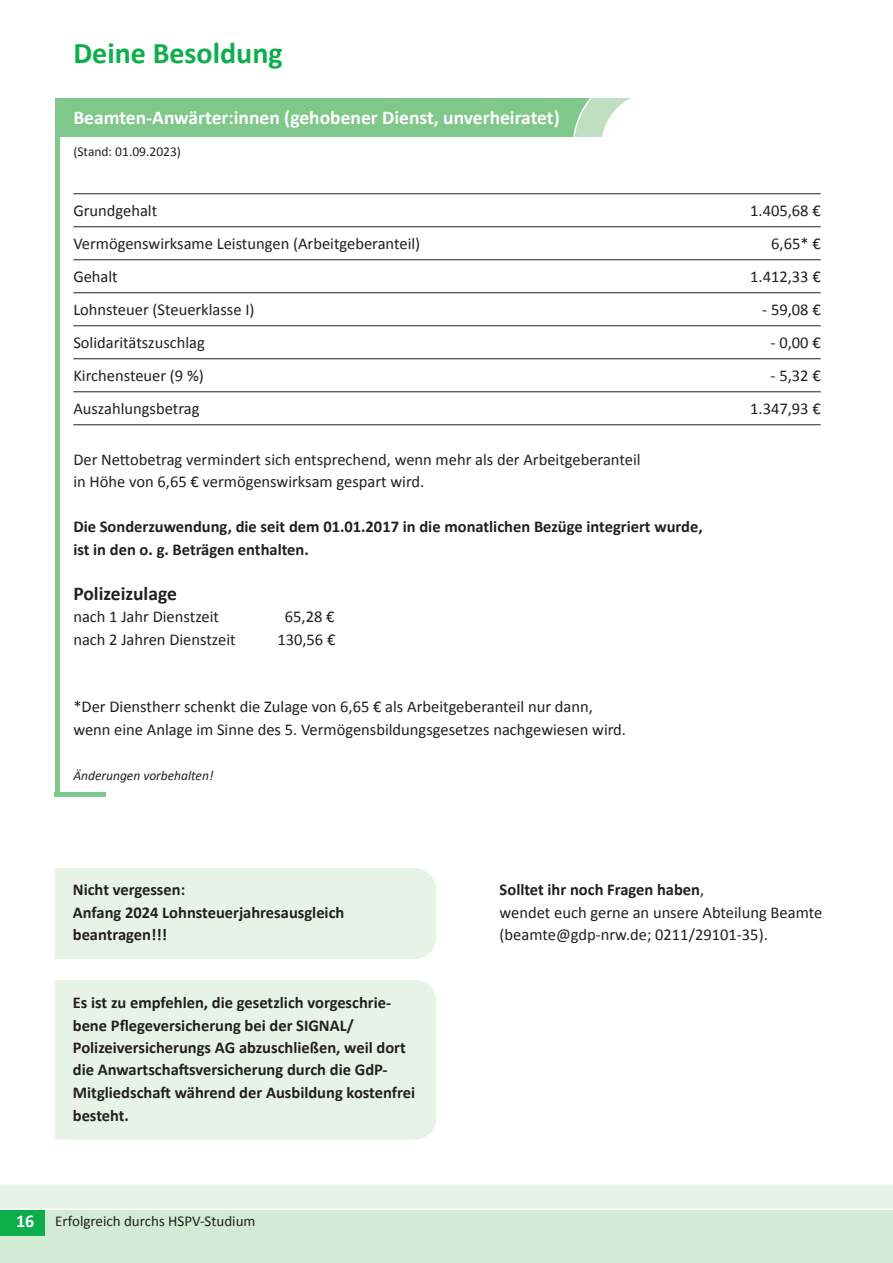
<style>
.page{position:relative;width:893px;height:1263px;background:#fff}
.page>*{position:absolute;margin:0;border:0;box-sizing:border-box;transform-origin:0 0}
.t1{font:700 30px "Calibri";color:#0cae4c}
.t2{font:700 19.5px "Calibri";color:#fff}
.t3{font:700 19.5px "Calibri";color:#231f20}
.t4{font:700 18px "Calibri";color:#fff}
.t5{font:16.5px "Calibri";color:#231f20}
.t6{font:700 16.5px/22.5px "Calibri";color:#231f20}
.t7{font:15px "Calibri";color:#231f20}
.t8{font:italic 13.5px "Calibri";color:#231f20}
.t9{font:13.5px "Calibri";color:#231f20}
.s1{font-weight:400}
</style>
<div class="page">
<div style="left:55px;top:868px;width:381px;height:91px;background:#e7f3e7"></div>
<div style="left:55px;top:980px;width:381px;height:160px;background:#e7f3e7"></div>
<div style="left:55px;top:98px;width:579px;height:38px;background:#80c78b"></div>
<svg style="left:573px;top:98px;width:61px;height:38px;background:#d1e9d2"></svg>
<hr style="left:55px;top:123px;width:4px;height:672px;background:#80c78b">
<div style="left:55px;top:792px;width:51px;height:5px;background:#80c78b"></div>
<svg style="left:0;top:1184px;width:893px;height:79px;background:#daedda"></svg>
<div style="left:0;top:1210px;width:44px;height:25px;background:#0cae4c"></div>
<hr style="left:73px;top:193px;width:748px;height:1px;background:#231f20">
<hr style="left:73px;top:226px;width:748px;height:1px;background:#231f20">
<hr style="left:73px;top:259px;width:748px;height:1px;background:#231f20">
<hr style="left:73px;top:292px;width:748px;height:1px;background:#231f20">
<hr style="left:73px;top:325px;width:748px;height:1px;background:#231f20">
<hr style="left:73px;top:358px;width:748px;height:1px;background:#231f20">
<hr style="left:73px;top:391px;width:748px;height:1px;background:#231f20">
<hr style="left:73px;top:424px;width:748px;height:1px;background:#231f20">
<p class="t1" style="left:73px;top:32px;width:211px">Deine Besoldung</p>
<p class="t2" style="left:73px;top:104px;width:488px">Beamten-Anwärter:innen (gehobener Dienst, unverheiratet)</p>
<p class="t9" style="left:73px;top:142px;width:109px">(Stand: 01.09.2023)</p>
<p class="t5" style="left:73px;top:199px;width:85px">Grundgehalt</p>
<p class="t5" style="left:750px;top:199px;width:72px">1.405,68 €</p>
<p class="t5" style="left:73px;top:232px;width:348px">Vermögenswirksame Leistungen (Arbeitgeberanteil)</p>
<p class="t5" style="left:771px;top:232px;width:51px">6,65* €</p>
<p class="t5" style="left:750px;top:265px;width:72px">1.412,33 €</p>
<p class="t5" style="left:73px;top:298px;width:183px">Lohnsteuer (Steuerklasse I)</p>
<p class="t5" style="left:762px;top:298px;width:60px">- 59,08 €</p>
<p class="t5" style="left:73px;top:331px;width:133px">Solidaritätszuschlag</p>
<p class="t5" style="left:771px;top:331px;width:52px">- 0,00 €</p>
<p class="t5" style="left:73px;top:364px;width:132px">Kirchensteuer (9 %)</p>
<p class="t5" style="left:771px;top:364px;width:52px">- 5,32 €</p>
<p class="t5" style="left:73px;top:397px;width:128px">Auszahlungsbetrag</p>
<p class="t5" style="left:750px;top:397px;width:72px">1.347,93 €</p>
<p class="t5" style="left:73px;top:448px;width:569px">Der Nettobetrag vermindert sich entsprechend, wenn mehr als der Arbeitgeberanteil</p>
<p class="t5" style="left:73px;top:470px;width:352px">in Höhe von 6,65 € vermögenswirksam gespart wird.</p>
<p class="t6" style="left:73px;top:515px;width:631px">Die Sonderzuwendung, die seit dem 01.01.2017 in die monatlichen Bezüge integriert wurde,</p>
<p class="t6" style="left:73px;top:537px;width:237px">ist in den o. g. Beträgen enthalten.</p>
<p class="t3" style="left:73px;top:579px;width:105px">Polizeizulage</p>
<p class="t5" style="left:73px;top:605px;width:147px">nach 1 Jahr Dienstzeit</p>
<p class="t5" style="left:285px;top:605px;width:51px">65,28 €</p>
<p class="t5" style="left:73px;top:628px;width:164px">nach 2 Jahren Dienstzeit</p>
<p class="t5" style="left:277px;top:628px;width:60px">130,56 €</p>
<p class="t5" style="left:73px;top:695px;width:521px">*Der Dienstherr schenkt die Zulage von 6,65 € als Arbeitgeberanteil nur dann,</p>
<p class="t5" style="left:73px;top:718px;width:554px">wenn eine Anlage im Sinne des 5. Vermögensbildungsgesetzes nachgewiesen wird.</p>
<p class="t8" style="left:73px;top:766px;width:142px">Änderungen vorbehalten!</p>
<p class="t6" style="left:73px;top:878px;width:114px">Nicht vergessen:</p>
<p class="t6" style="left:73px;top:901px;width:273px">Anfang 2024 Lohnsteuerjahresausgleich</p>
<p class="t6" style="left:73px;top:923px;width:96px">beantragen!!!</p>
<p class="t6" style="left:73px;top:991px;width:344px">Es ist zu empfehlen, die gesetzlich vorgeschrie&shy;bene Pflegeversicherung bei der SIGNAL/ Polizeiversicherungs AG abzuschließen, weil dort die Anwartschaftsversicherung durch die GdP-Mitgliedschaft während der Ausbildung kostenfrei besteht.</p>
<p class="t4" style="left:16px;top:1208px;width:20px">16</p>
<p class="t7" style="left:55px;top:1211px;width:202px">Erfolgreich durchs HSPV-Studium</p>
<p class="t6" style="left:500px;top:878px;width:206px">Solltet ihr noch Fragen haben<span class="s1">,</span></p>
<p class="t5" style="left:500px;top:901px;width:324px">wendet euch gerne an unsere Abteilung Beamte</p>
<p class="t5" style="left:500px;top:923px;width:270px">(beamte@gdp-nrw.de; 0211/29101-35).</p>
</div>
